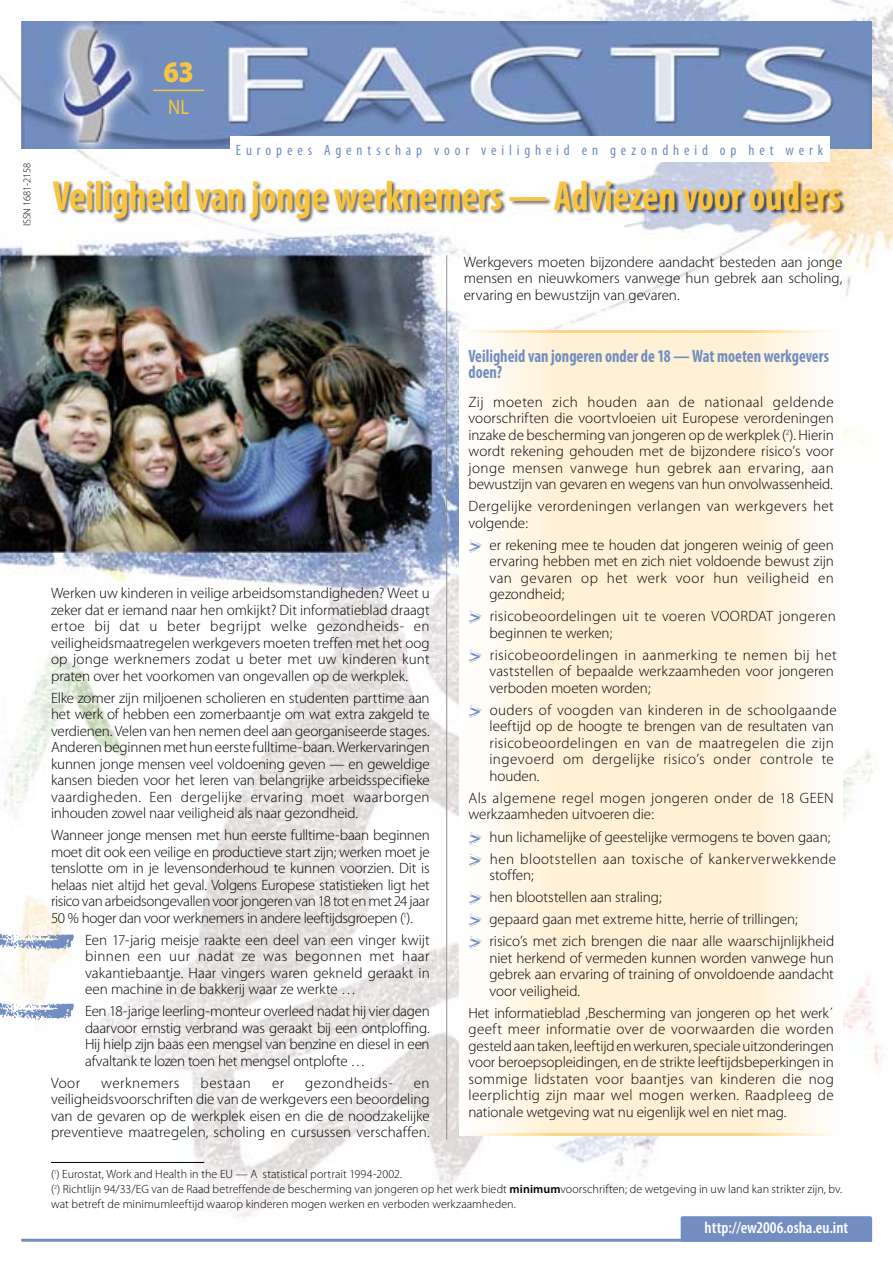
<style>
.page{position:relative;width:893px;height:1263px;background:#fff}
.page>*{position:absolute;margin:0;border:0;box-sizing:border-box;transform-origin:0 0}
.t1{font:700 condensed 42px "Myriad Pro";color:#f7c442;scale:.93 1}
.t2{font:900 30px "Myriad Pro";color:#f7c442;scale:.9 1}
.t3{font:21px "Myriad Pro";color:#f7c442;scale:.88 1}
.t4{font:700 condensed 18px/16.5px "Myriad Pro";color:#728dbf;scale:.9 1}
.t5{font:600 condensed 16.5px "Myriad Pro";color:#fff}
.t6{font:300 15px/16.5px "Myriad Pro";color:#000;text-align:justify}
.t7{font:300 15px/16.5px "Myriad Pro";letter-spacing:.025em;color:#000}
.t8{font:300 15px/16.5px "Myriad Pro";letter-spacing:.02em;color:#000}
.t9{font:condensed 15px "Myriad Pro";letter-spacing:.32em;color:#728dbf}
.t10{font:300 15px "Myriad Pro";letter-spacing:.035em;color:#000}
.t11{font:300 15px "Myriad Pro";letter-spacing:.03em;color:#000}
.t12{font:300 12px/15px "Myriad Pro";letter-spacing:.005em;color:#000}
.t13{font:300 10.5px "Myriad Pro";color:#000}
.s1{font-weight:600}
</style>
<div class="page">
<img style="left:0;top:0;width:892px;height:1242px">
<hr style="left:21px;top:1239px;width:851px;height:3px;background:#728dbf">
<img style="left:53px;top:180px;width:792px;height:44px">
<hr style="left:446px;top:255px;width:1px;height:885px;background:#909090">
<hr style="left:51px;top:1162px;width:153px;height:1px;background:#000">
<img style="left:21px;top:21px;width:850px;height:128px">
<div style="left:680px;top:1216px;width:192px;height:26px;background:#728dbf;border-radius:2px"></div>
<hr style="left:153px;top:90px;width:51px;height:1px;background:#f7c442">
<div style="left:230px;top:136px;width:599px;height:26px;background:#fff"></div>
<img style="left:0;top:931px;width:75px;height:23px">
<img style="left:0;top:1001px;width:75px;height:22px">
<svg style="left:460px;top:331px;width:382px;height:803px"></svg>
<svg style="left:460px;top:331px;width:378px;height:2px"></svg>
<svg style="left:460px;top:1134px;width:378px;height:2px"></svg>
<p class="t13" style="left:23px;top:226px;width:65px;rotate:-90deg">ISSN 1681-2158</p>
<h2 class="t2" style="left:163px;top:61px;width:35px">63</h2>
<h3 class="t3" style="left:168px;top:99px;width:25px">NL</h3>
<p class="t9" style="left:236px;top:144px;width:588px">Europees Agentschap voor veiligheid en gezondheid op het werk</p>
<h1 class="t1" style="left:53px;top:180px;width:849px">Veiligheid van jonge werknemers — Adviezen voor ouders</h1>
<p class="t6" style="left:51px;top:586px;width:380px">Werken uw kinderen in veilige arbeidsomstandigheden? Weet u zeker dat er iemand naar hen omkijkt? Dit informatieblad draagt ertoe bij dat u beter begrijpt welke gezondheids- en veiligheidsmaatregelen werkgevers moeten treffen met het oog op jonge werknemers zodat u beter met uw kinderen kunt praten over het voorkomen van ongevallen op de werkplek.</p>
<p class="t6" style="left:51px;top:691px;width:380px">Elke zomer zijn miljoenen scholieren en studenten parttime aan het werk of hebben een zomerbaantje om wat extra zakgeld te verdienen. Velen van hen nemen deel aan georganiseerde stages.<br>Anderen beginnen met hun eerste fulltime-baan. Werkervaringen kunnen jonge mensen veel voldoening geven — en geweldige kansen bieden voor het leren van belangrijke arbeidsspecifieke vaardigheden. Een dergelijke ervaring moet waarborgen inhouden zowel naar veiligheid als naar gezondheid.</p>
<p class="t6" style="left:51px;top:828px;width:380px">Wanneer jonge mensen met hun eerste fulltime-baan beginnen moet dit ook een veilige en productieve start zijn; werken moet je tenslotte om in je levensonderhoud te kunnen voorzien. Dit is helaas niet altijd het geval. Volgens Europese statistieken ligt het risico van arbeidsongevallen voor jongeren van 18 tot en met 24 jaar 50 % hoger dan voor werknemers in andere leeftijdsgroepen (<sup>1</sup>).</p>
<p class="t6" style="left:85px;top:933px;width:346px">Een 17-jarig meisje raakte een deel van een vinger kwijt binnen een uur nadat ze was begonnen met haar vakantiebaantje. Haar vingers waren gekneld geraakt in een machine in de bakkerij waar ze werkte …</p>
<p class="t6" style="left:85px;top:1004px;width:346px">Een 18-jarige leerling-monteur overleed nadat hij vier dagen daarvoor ernstig verbrand was geraakt bij een ontploffing.<br>Hij hielp zijn baas een mengsel van benzine en diesel in een afvaltank te lozen toen het mengsel ontplofte …</p>
<p class="t6" style="left:51px;top:1076px;width:31px">Voor</p>
<p class="t10" style="left:101px;top:1077px;width:80px">werknemers</p>
<p class="t11" style="left:200px;top:1077px;width:52px">bestaan</p>
<p class="t6" style="left:272px;top:1076px;width:14px">er</p>
<p class="t10" style="left:305px;top:1077px;width:89px">gezondheids-</p>
<p class="t6" style="left:51px;top:1076px;width:380px;text-indent:363px">en veiligheidsvoorschriften die van de werkgevers een beoordeling van de gevaren op de werkplek eisen en die de noodzakelijke preventieve maatregelen, scholing en cursussen verschaffen.</p>
<p class="t6" style="left:463px;top:255px;width:380px">Werkgevers moeten bijzondere aandacht besteden aan jonge mensen en nieuwkomers vanwege hun gebrek aan scholing, ervaring en bewustzijn van gevaren.</p>
<p class="t4" style="left:468px;top:349px;width:402px">Veiligheid van jongeren onder de 18 — Wat moeten werkgevers doen?</p>
<p class="t6" style="left:468px;top:395px;width:367px">Zij moeten zich houden aan de nationaal geldende voorschriften die voortvloeien uit Europese verordeningen inzake de bescherming van jongeren op de werkplek (<sup>2</sup>). Hierin wordt rekening gehouden met de bijzondere risico’s voor jonge mensen vanwege hun gebrek aan ervaring, aan bewustzijn van gevaren en wegens van hun onvolwassenheid.</p>
<p class="t7" style="left:468px;top:499px;width:367px">Dergelijke verordeningen verlangen van werkgevers het volgende:</p>
<p class="t6" style="left:489px;top:538px;width:346px;text-indent:-21px"><sub>&gt;</sub> er rekening mee te houden dat jongeren weinig of geen ervaring hebben met en zich niet voldoende bewust zijn van gevaren op het werk voor hun veiligheid en gezondheid;</p>
<p class="t8" style="left:489px;top:610px;width:348px;text-indent:-21px"><sub>&gt;</sub> risicobeoordelingen uit te voeren VOORDAT jongeren beginnen te werken;</p>
<p class="t6" style="left:489px;top:648px;width:349px;text-align:left;text-indent:-21px"><sub>&gt;</sub> risicobeoordelingen in aanmerking te nemen bij het vaststellen of bepaalde werkzaamheden voor jongeren verboden moeten worden;</p>
<p class="t7" style="left:489px;top:703px;width:349px;text-indent:-21px"><sub>&gt;</sub> ouders of voogden van kinderen in de schoolgaande leeftijd op de hoogte te brengen van de resultaten van risicobeoordelingen en van de maatregelen die zijn ingevoerd om dergelijke risico’s onder controle te houden.</p>
<p class="t7" style="left:468px;top:791px;width:367px">Als algemene regel mogen jongeren onder de 18 GEEN werkzaamheden uitvoeren die:</p>
<p class="t6" style="left:468px;top:827px;width:369px;line-height:22px"><sub>&gt;</sub> hun lichamelijke of geestelijke vermogens te boven gaan; <sub>&gt;</sub> hen blootstellen aan toxische of kankerverwekkende</p>
<p class="t6" style="left:468px;top:865px;width:367px;line-height:22px;text-align:left;text-indent:21px">stoffen;<br><sub>&gt;</sub> hen blootstellen aan straling;<br><sub>&gt;</sub> gepaard gaan met extreme hitte, herrie of trillingen;<br><sub>&gt;</sub> risico’s met zich brengen die naar alle waarschijnlijkheid</p>
<p class="t6" style="left:489px;top:951px;width:346px">niet herkend of vermeden kunnen worden vanwege hun gebrek aan ervaring of training of onvoldoende aandacht voor veiligheid.</p>
<p class="t6" style="left:468px;top:1006px;width:367px">Het informatieblad ‚Bescherming van jongeren op het werk΄ geeft meer informatie over de voorwaarden die worden gesteld aan taken, leeftijd en werkuren, speciale uitzonderingen voor beroepsopleidingen, en de strikte leeftijdsbeperkingen in sommige lidstaten voor baantjes van kinderen die nog leerplichtig zijn maar wel mogen werken. Raadpleeg de nationale wetgeving wat nu eigenlijk wel en niet mag.</p>
<p class="t12" style="left:51px;top:1167px;width:792px">(<sup>1</sup>) Eurostat, Work and Health in the EU — A statistical portrait 1994-2002.<br>(<sup>2</sup>) Richtlijn 94/33/EG van de Raad betreffende de bescherming van jongeren op het werk biedt <span class="s1">minimum</span>voorschriften; de wetgeving in uw land kan strikter zijn, bv. wat betreft de minimumleeftijd waarop kinderen mogen werken en verboden werkzaamheden.</p>
<p class="t5" style="left:704px;top:1222px;width:145px">http://ew2006.osha.eu.int</p>
</div>
